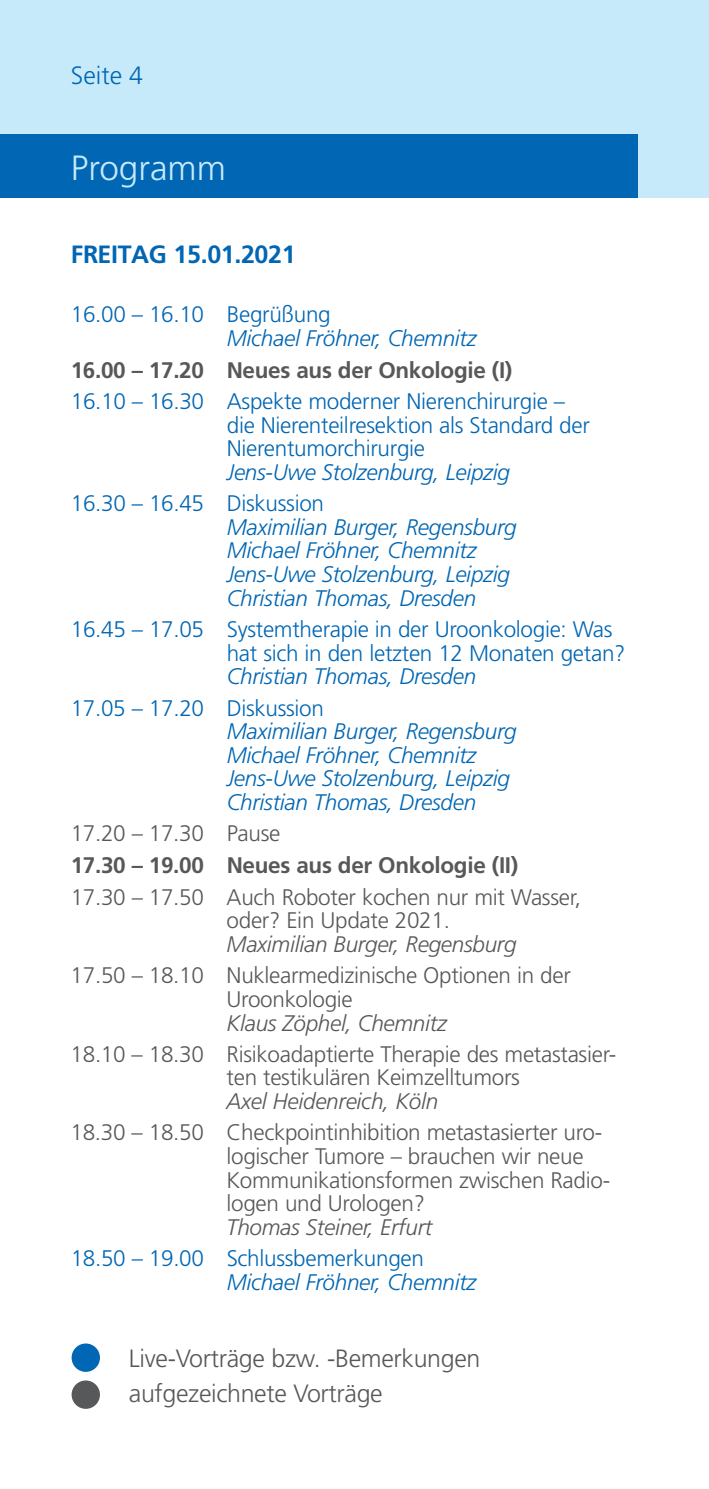
<style>
.page{position:relative;width:709px;height:1489px;background:#fff}
.page>*{position:absolute;margin:0;border:0;box-sizing:border-box;transform-origin:0 0}
.t1{font:300 35px "Frutiger";color:#c6eafa}
.t2{font:300 25px/34.8px "Frutiger";letter-spacing:-.015em;color:#57585a}
.t3{font:700 25px "Frutiger";letter-spacing:-.015em;color:#0166b3}
.t4{font:300 25px "Frutiger";color:#0166b3}
.t5{font:300 22.5px/23.5px "Frutiger";letter-spacing:-.015em;color:#57585a}
.t6{font:italic 300 22.5px/23.8px "Frutiger";letter-spacing:-.015em;color:#0166b3}
.t7{font:300 22.5px/23.5px "Frutiger";letter-spacing:-.015em;color:#0166b3}
.t8{font:italic 300 22.5px "Frutiger";letter-spacing:-.015em;color:#57585a}
.t9{font:700 22.5px "Frutiger";letter-spacing:-.015em;color:#57585a}
</style>
<div class="page">
<div style="left:0;top:0;width:709px;height:198px;background:#c6eafa"></div>
<div style="left:0;top:134px;width:638px;height:64px;background:#0166b3"></div>
<div style="left:72px;top:1343px;width:28px;height:28px;background:#0166b3;border-radius:50%"></div>
<div style="left:72px;top:1380px;width:28px;height:28px;background:#57585a;border-radius:50%"></div>
<p class="t4" style="left:71px;top:65px;width:74px">Seite 4</p>
<h1 class="t1" style="left:71px;top:154px;width:156px">Programm</h1>
<p class="t3" style="left:71px;top:244px;width:226px">FREITAG 15.01.2021</p>
<p class="t7" style="left:71px;top:304px;width:261px">16.00 – 16.10 Begrüßung</p>
<p class="t6" style="left:227px;top:328px;width:251px">Michael Fröhner, Chemnitz</p>
<p class="t9" style="left:71px;top:361px;width:443px">16.00 – 17.20 Neues aus der Onkologie (I)</p>
<p class="t7" style="left:227px;top:391px;width:364px;text-indent:-156px">16.10 – 16.30 Aspekte moderner Nierenchirurgie – die Nierenteilresektion als Standard der<br>Nierentumorchirurgie</p>
<p class="t6" style="left:227px;top:462px;width:285px">Jens-Uwe Stolzenburg, Leipzig</p>
<p class="t7" style="left:71px;top:493px;width:255px">16.30 – 16.45 Diskussion</p>
<p class="t6" style="left:227px;top:517px;width:291px">Maximilian Burger, Regensburg<br>Michael Fröhner, Chemnitz<br>Jens-Uwe Stolzenburg, Leipzig<br>Christian Thomas, Dresden</p>
<p class="t7" style="left:227px;top:619px;width:400px;text-indent:-156px">16.45 – 17.05 Systemtherapie in der Uroonkologie: Was hat sich in den letzten 12 Monaten getan?</p>
<p class="t6" style="left:227px;top:666px;width:251px">Christian Thomas, Dresden</p>
<p class="t7" style="left:71px;top:698px;width:255px">17.05 – 17.20 Diskussion</p>
<p class="t6" style="left:227px;top:721px;width:291px">Maximilian Burger, Regensburg<br>Michael Fröhner, Chemnitz<br>Jens-Uwe Stolzenburg, Leipzig<br>Christian Thomas, Dresden</p>
<p class="t5" style="left:71px;top:824px;width:211px">17.20 – 17.30 Pause</p>
<p class="t9" style="left:71px;top:856px;width:449px">17.30 – 19.00 Neues aus der Onkologie (II)</p>
<p class="t5" style="left:227px;top:887px;width:356px;text-indent:-156px">17.30 – 17.50 Auch Roboter kochen nur mit Wasser, oder? Ein Update 2021.</p>
<p class="t8" style="left:227px;top:935px;width:291px">Maximilian Burger, Regensburg</p>
<p class="t5" style="left:227px;top:965px;width:346px;text-indent:-156px">17.50 – 18.10 Nuklearmedizinische Optionen in der<br>Uroonkologie</p>
<p class="t8" style="left:227px;top:1013px;width:222px">Klaus Zöphel, Chemnitz</p>
<p class="t5" style="left:226px;top:1044px;width:391px;text-indent:-156px">18.10 – 18.30 Risikoadaptierte Therapie des metastasier&shy;ten testikulären Keimzelltumors</p>
<p class="t8" style="left:226px;top:1092px;width:213px">Axel Heidenreich, Köln</p>
<p class="t5" style="left:226px;top:1122px;width:385px;text-indent:-156px">18.30 – 18.50 Checkpointinhibition metastasierter uro&shy;logischer Tumore – brauchen wir neue Kommunikationsformen zwischen Radio&shy;logen und Urologen?</p>
<p class="t8" style="left:226px;top:1217px;width:207px">Thomas Steiner, Erfurt</p>
<p class="t7" style="left:71px;top:1248px;width:355px">18.50 – 19.00 Schlussbemerkungen</p>
<p class="t6" style="left:227px;top:1271px;width:251px">Michael Fröhner, Chemnitz</p>
<p class="t2" style="left:129px;top:1343px;width:353px">Live-Vorträge bzw. -Bemerkungen aufgezeichnete Vorträge</p>
</div>
